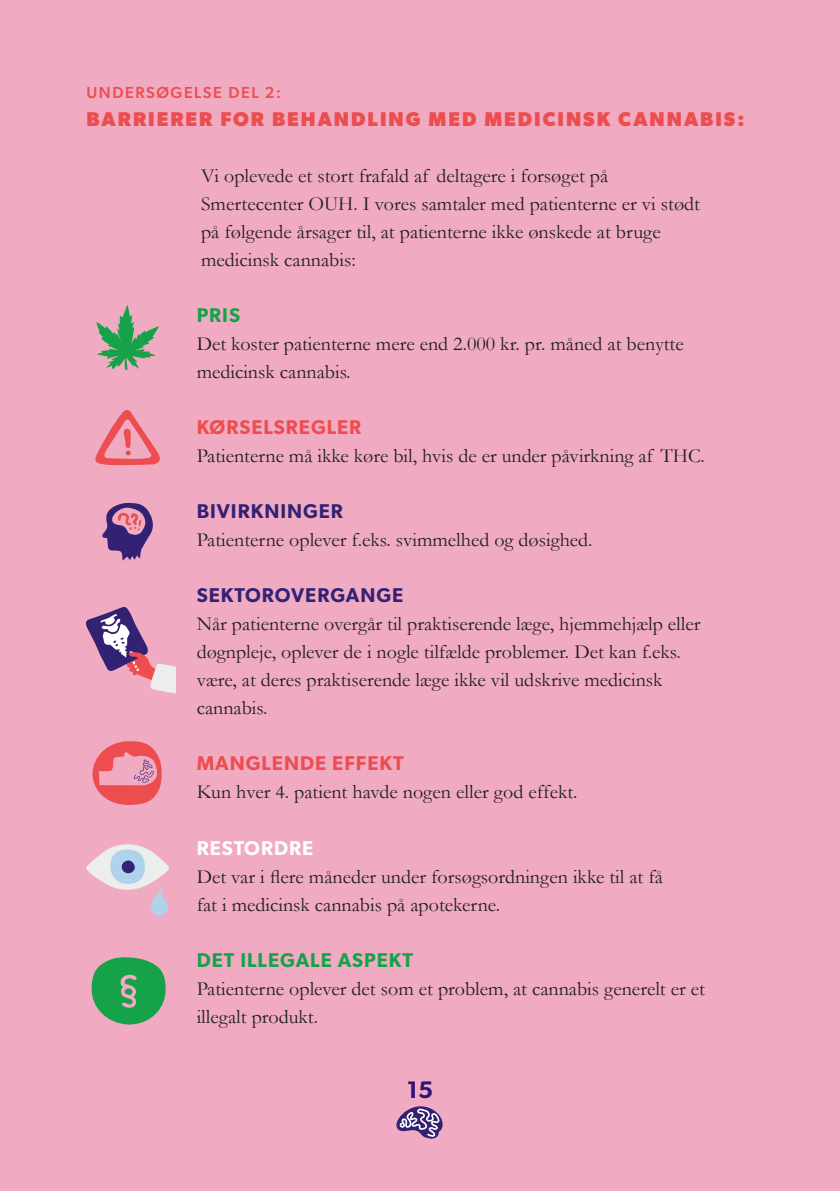
<style>
.page{position:relative;width:840px;height:1191px;background:#fff}
.page>*{position:absolute;margin:0;border:0;box-sizing:border-box;transform-origin:0 0}
.t1{font:600 24px "Gibson";color:#2e1478}
.t2{font:20px/28px "Garamond";color:#231f20}
.t3{font:20px/28px "Garamond 2";color:#231f20}
.t4{font:700 20px "Gibson";letter-spacing:.1em;color:#ed4d4e}
.t5{font:600 20px "Gibson";letter-spacing:.05em;color:#ed4d4e}
.t6{font:600 20px "Gibson";letter-spacing:.05em;color:#332273}
.t7{font:600 20px "Gibson";letter-spacing:.05em;color:#16a248}
.t8{font:600 20px "Gibson";letter-spacing:.05em;color:#fff}
.t9{font:500 16px "Gibson";letter-spacing:.1em;color:#ed4d4e}
.s1{font-family:"Garamond"}
</style>
<div class="page">
<div style="left:0;top:0;width:839px;height:1191px;background:#f0abc3"></div>
<svg style="left:95px;top:410px;width:65px;height:56px"></svg>
<svg style="left:96px;top:305px;width:63px;height:65px"></svg>
<svg style="left:102px;top:503px;width:51px;height:58px"></svg>
<svg style="left:85px;top:607px;width:91px;height:87px"></svg>
<svg style="left:86px;top:844px;width:83px;height:71px"></svg>
<svg style="left:92px;top:957px;width:73px;height:67px"></svg>
<svg style="left:92px;top:741px;width:70px;height:64px"></svg>
<svg style="left:396px;top:1106px;width:47px;height:33px"></svg>
<p class="t9" style="left:86px;top:83px;width:196px">UNDERSØGELSE DEL 2:</p>
<h2 class="t4" style="left:86px;top:107px;width:659px">BARRIERER FOR BEHANDLING MED MEDICINSK CANNABIS:</h2>
<p class="t2" style="left:201px;top:161px;width:500px">Vi oplevede et stort frafald af deltagere i forsøget på Smertecenter OUH. I vores samtaler med patienterne er vi stødt på følgende årsager til, at patienterne ikke ønskede at bruge medicinsk cannabis:</p>
<h3 class="t7" style="left:196px;top:303px;width:45px">PRIS</h3>
<p class="t2" style="left:196px;top:329px;width:488px">Det koster patienterne mere end 2.000 kr. pr. måned at benytte medicinsk cannabis.</p>
<h3 class="t5" style="left:196px;top:415px;width:166px">KØRSELSREGLER</h3>
<p class="t2" style="left:196px;top:441px;width:509px">Patienterne må ikke køre bil, hvis de er under påvirkning af THC.</p>
<h3 class="t6" style="left:196px;top:499px;width:148px">BIVIRKNINGER</h3>
<p class="t2" style="left:196px;top:525px;width:397px">Patienterne oplever f.eks. svimmelhed og døsighed.</p>
<h3 class="t6" style="left:196px;top:583px;width:208px">SEKTOROVERGANGE</h3>
<p class="t2" style="left:196px;top:609px;width:505px">Når patienterne overgår til praktiserende læge, hjemmehjælp eller døgnpleje, oplever de i nogle tilfælde problemer. Det kan f.eks. være, at deres praktiserende læge ikke vil udskrive medicinsk cannabis.</p>
<h3 class="t5" style="left:196px;top:751px;width:208px">MANGLENDE EFFEKT</h3>
<p class="t2" style="left:196px;top:777px;width:382px">Kun hver 4. patient havde nogen eller god effekt.</p>
<h3 class="t8" style="left:196px;top:835px;width:118px">RESTORDRE</h3>
<p class="t3" style="left:196px;top:861px;width:467px">Det var i flere måneder under forsøgsordningen ikke til at få <span class="s1">fat i medicinsk cannabis på apotekerne.</span></p>
<h3 class="t7" style="left:196px;top:947px;width:218px">DET ILLEGALE ASPEKT</h3>
<p class="t2" style="left:196px;top:973px;width:509px">Patienterne oplever det som et problem, at cannabis generelt er et illegalt produkt.</p>
<p class="t1" style="left:406px;top:1075px;width:28px">15</p>
</div>
